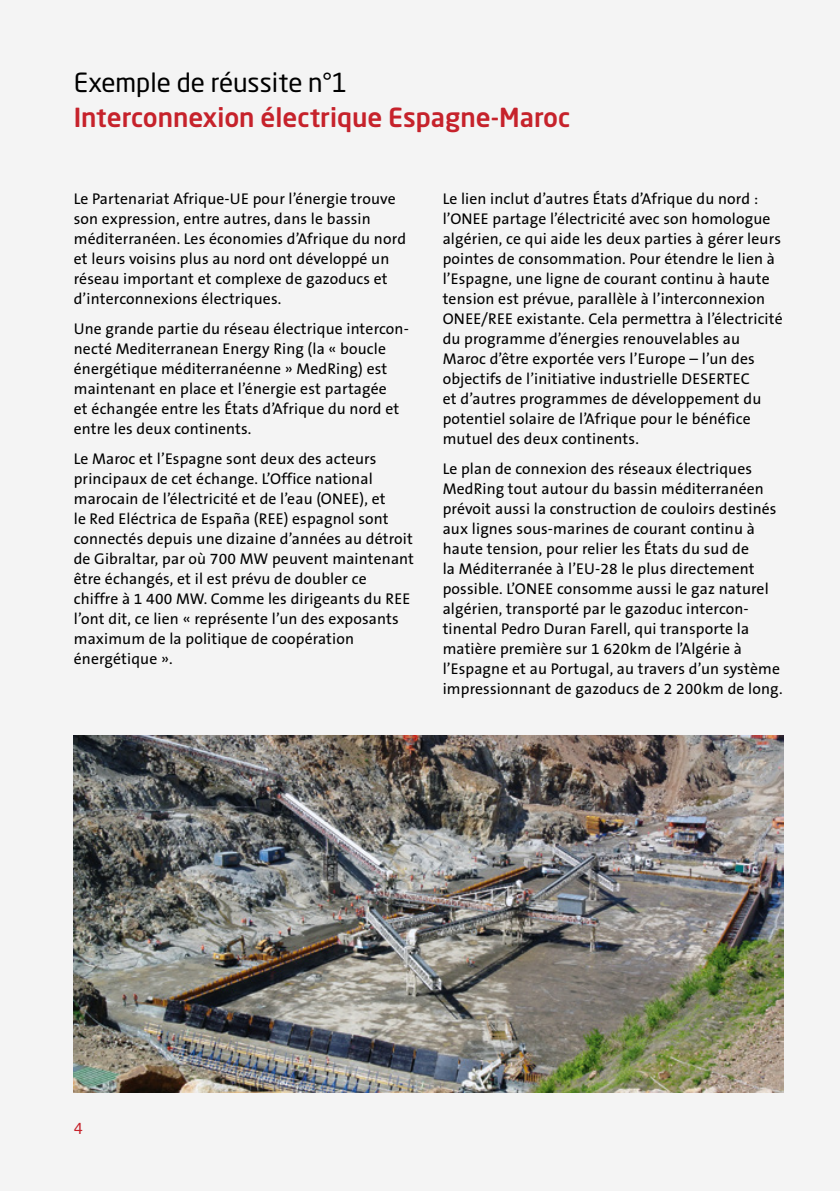
<style>
.page{position:relative;width:840px;height:1191px;background:#fff}
.page>*{position:absolute;margin:0;border:0;box-sizing:border-box;transform-origin:0 0}
.t1{font:500 26px "Neo Sans Pro";color:#c6222b}
.t2{font:26px "Neo Sans Pro";color:#000}
.t3{font:15.6px/20px "The Sans B5 Plain";letter-spacing:.01em;color:#000}
.t4{font:15px "Neo Sans Pro";color:#c6222b}
</style>
<div class="page">
<div style="left:0;top:0;width:839px;height:1191px;background:#f4f4f4"></div>
<img style="left:74px;top:736px;width:708px;height:356px">
<h1 class="t2" style="left:74px;top:67px;width:275px">Exemple de réussite n°1</h1>
<h1 class="t1" style="left:74px;top:101px;width:497px">Interconnexion électrique Espagne-Maroc</h1>
<p class="t3" style="left:74px;top:189px;width:333px">Le Partenariat Afrique-UE pour l’énergie trouve son expression, entre autres, dans le bassin méditerranéen. Les économies d’Afrique du nord et leurs voisins plus au nord ont développé un réseau important et complexe de gazoducs et d’interconnexions électriques.</p>
<p class="t3" style="left:74px;top:319px;width:336px">Une grande partie du réseau électrique intercon&shy;necté Mediterranean Energy Ring (la « boucle énergétique méditerranéenne » MedRing) est maintenant en place et l’énergie est partagée<br>et échangée entre les États d’Afrique du nord et entre les deux continents.</p>
<p class="t3" style="left:74px;top:449px;width:341px">Le Maroc et l’Espagne sont deux des acteurs principaux de cet échange. L’Office national marocain de l’électricité et de l’eau (ONEE), et<br>le Red Eléctrica de España (REE) espagnol sont connectés depuis une dizaine d’années au détroit de Gibraltar, par où 700 MW peuvent maintenant être échangés, et il est prévu de doubler ce chiffre à 1 400 MW. Comme les dirigeants du REE l’ont dit, ce lien « représente l’un des exposants maximum de la politique de coopération énergétique ».</p>
<p class="t3" style="left:442px;top:189px;width:341px">Le lien inclut d’autres États d’Afrique du nord : l’ONEE partage l’électricité avec son homologue algérien, ce qui aide les deux parties à gérer leurs pointes de consommation. Pour étendre le lien à l’Espagne, une ligne de courant continu à haute tension est prévue, parallèle à l’interconnexion ONEE/REE existante. Cela permettra à l’électricité du programme d’énergies renouvelables au Maroc d’être exportée vers l’Europe – l’un des objectifs de l’initiative industrielle DESERTEC<br>et d’autres programmes de développement du potentiel solaire de l’Afrique pour le bénéfice mutuel des deux continents.</p>
<p class="t3" style="left:442px;top:459px;width:341px">Le plan de connexion des réseaux électriques MedRing tout autour du bassin méditerranéen prévoit aussi la construction de couloirs destinés aux lignes sous-marines de courant continu à haute tension, pour relier les États du sud de<br>la Méditerranée à l’EU-28 le plus directement possible. L’ONEE consomme aussi le gaz naturel algérien, transporté par le gazoduc intercon&shy;tinental Pedro Duran Farell, qui transporte la matière première sur 1 620km de l’Algérie à l’Espagne et au Portugal, au travers d’un système impressionnant de gazoducs de 2 200km de long.</p>
<p class="t4" style="left:74px;top:1119px;width:11px">4</p>
</div>
